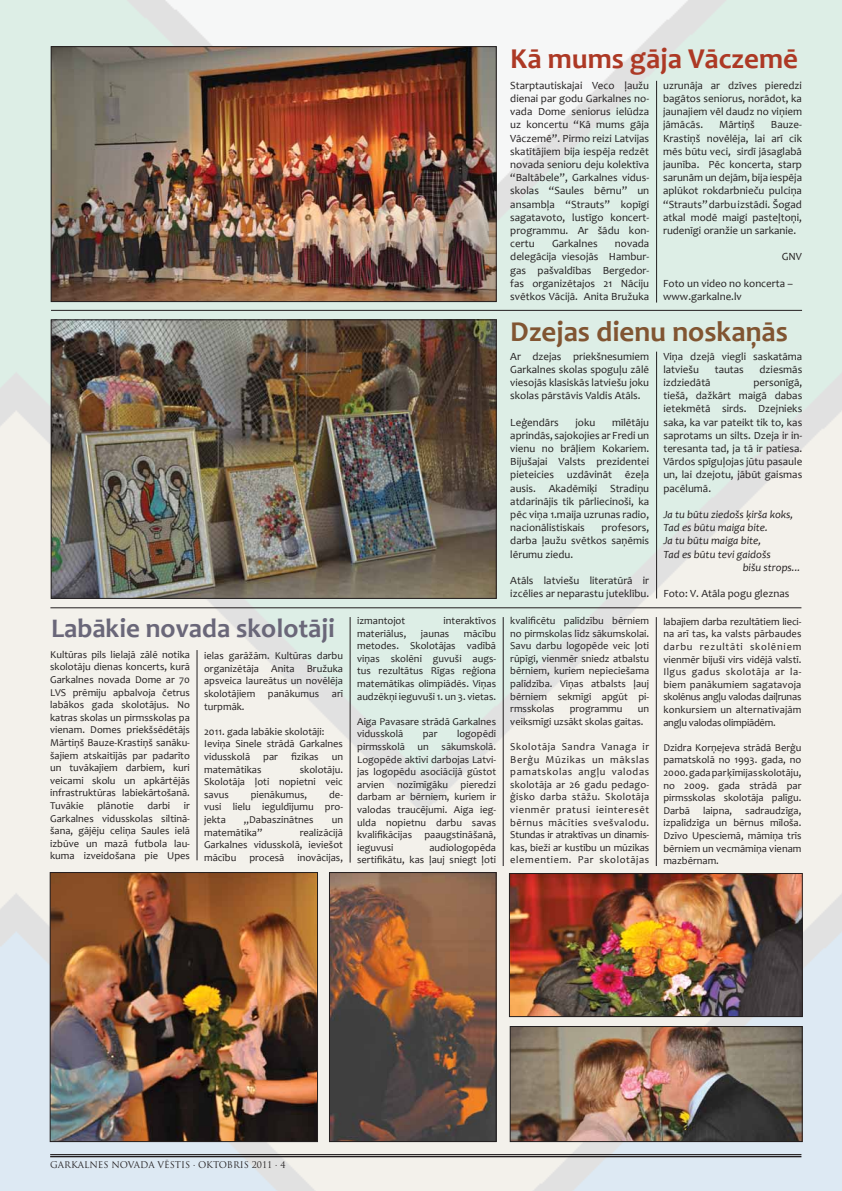
<style>
.page{position:relative;width:842px;height:1191px;background:#fff}
.page>*{position:absolute;margin:0;border:0;box-sizing:border-box;transform-origin:0 0}
.t1{font:700 29px "Candara";color:#815532}
.t2{font:700 29px "Candara";color:#ad3925}
.t3{font:700 27px "Candara";color:#6a6779}
.t4{font:11px/13.2px "Candara";color:#231f20;text-align:justify}
.t5{font:italic 11px "Candara";color:#231f20}
.t6{font:10.5px/12.6px "Candara";color:#231f20;text-align:justify}
.t7{font:9px "Trajan Pro";color:#231f20}
</style>
<div class="page">
<img style="left:0;top:0;width:842px;height:1191px">
<hr style="left:50px;top:1154px;width:751px;height:1px;background:#231f20">
<hr style="left:50px;top:1155px;width:751px;height:2px;background:#231f20">
<img style="left:53px;top:48px;width:441px;height:252px">
<div style="left:51px;top:46px;width:445px;height:256px;border:1px solid #231f20"></div>
<img style="left:53px;top:322px;width:441px;height:274px">
<div style="left:51px;top:320px;width:445px;height:278px;border:1px solid #231f20"></div>
<hr style="left:51px;top:310px;width:751px;height:1px;background:#231f20">
<hr style="left:50px;top:607px;width:751px;height:1px;background:#231f20">
<hr style="left:197px;top:650px;width:1px;height:210px;background:#231f20">
<hr style="left:350px;top:617px;width:1px;height:245px;background:#231f20">
<hr style="left:503px;top:617px;width:1px;height:249px;background:#231f20">
<hr style="left:656px;top:617px;width:1px;height:249px;background:#231f20">
<img style="left:52px;top:874px;width:264px;height:265px">
<div style="left:50px;top:872px;width:268px;height:269px;border:1px solid #231f20"></div>
<img style="left:511px;top:875px;width:289px;height:139px">
<div style="left:509px;top:873px;width:293px;height:143px;border:1px solid #231f20"></div>
<img style="left:331px;top:874px;width:163px;height:265px">
<div style="left:329px;top:872px;width:167px;height:269px;border:1px solid #231f20"></div>
<img style="left:512px;top:1028px;width:288px;height:111px">
<div style="left:510px;top:1026px;width:292px;height:115px;border:1px solid #231f20"></div>
<hr style="left:656px;top:351px;width:1px;height:247px;background:#231f20">
<hr style="left:656px;top:81px;width:1px;height:221px;background:#231f20">
<h2 class="t3" style="left:51px;top:611px;width:285px">Labākie novada skolotāji</h2>
<p class="t6" style="left:50px;top:648px;width:141px">Kultūras pils lielajā zālē notika skolotāju dienas koncerts, kurā Garkalnes novada Dome ar 70<br>LVS prēmiju apbalvoja četrus labākos gada skolotājus. No katras skolas un pirmsskolas pa vienam. Domes priekšsēdētājs Mārtiņš Bauze-Krastiņš sanāku&shy;šajiem atskaitījās par padarīto un tuvākajiem darbiem, kuri veicami skolu un apkārtējās infrastruktūras labiekārtošanā.<br>Tuvākie</p>
<p class="t6" style="left:97px;top:799px;width:38px">plānotie</p>
<p class="t6" style="left:147px;top:799px;width:24px">darbi</p>
<p class="t6" style="left:50px;top:799px;width:141px;text-indent:134px">ir Garkalnes vidusskolas siltinā&shy;šana, gājēju celiņa Saules ielā izbūve un mazā futbola lau&shy;kuma izveidošana pie Upes</p>
<p class="t6" style="left:204px;top:649px;width:140px">ielas garāžām. Kultūras darbu organizētāja Anita Bružuka apsveica laureātus un novēlēja skolotājiem panākumus arī turpmāk.</p>
<p class="t6" style="left:204px;top:725px;width:140px;text-align:left">2011. gada labākie skolotāji:<br>Ieviņa Sinele strādā Garkalnes vidusskolā par</p>
<p class="t6" style="left:291px;top:750px;width:53px">fizikas un</p>
<p class="t6" style="left:204px;top:762px;width:140px;text-indent:96px">skolotāju.<br>Skolotāja ļoti nopietni veic savus</p>
<p class="t6" style="left:204px;top:762px;width:59px">matemātikas</p>
<p class="t6" style="left:251px;top:788px;width:58px">pienākumus,</p>
<p class="t6" style="left:204px;top:788px;width:140px;text-indent:125px">de&shy;vusi lielu ieguldījumu pro&shy;jekta</p>
<p class="t6" style="left:244px;top:813px;width:71px">„Dabaszinātnes</p>
<p class="t6" style="left:332px;top:813px;width:13px">un</p>
<p class="t6" style="left:204px;top:825px;width:60px">matemātika”</p>
<p class="t6" style="left:204px;top:825px;width:140px;text-indent:96px">realizācijā Garkalnes vidusskolā, ieviešot mācību procesā inovācijas,</p>
<p class="t6" style="left:357px;top:614px;width:50px">izmantojot</p>
<p class="t6" style="left:444px;top:614px;width:54px">interaktīvos</p>
<p class="t6" style="left:357px;top:627px;width:51px">materiālus,</p>
<p class="t6" style="left:421px;top:627px;width:30px">jaunas</p>
<p class="t6" style="left:357px;top:627px;width:140px;text-indent:107px">mācību metodes. Skolotājas vadībā viņas skolēni guvuši augs&shy;tus rezultātus Rīgas reģiona matemātikas olimpiādēs. Viņas audzēkņi ieguvuši 1. un 3. vietas.</p>
<p class="t6" style="left:357px;top:715px;width:140px">Aiga Pavasare strādā Garkalnes vidusskolā</p>
<p class="t6" style="left:357px;top:727px;width:140px;text-indent:100px">logopēdi pirmsskolā un sākumskolā.<br>Logopēde aktīvi darbojas Latvi&shy;jas logopēdu asociācijā gūstot arvien nozīmīgāku pieredzi darbam ar bērniem, kuriem ir valodas traucējumi. Aiga ieg&shy;ulda nopietnu darbu savas kvalifikācijas paaugstināšanā, ieguvusi</p>
<p class="t6" style="left:423px;top:727px;width:16px">par</p>
<p class="t6" style="left:357px;top:841px;width:140px;text-align:right">audiologopēda<br>sertifikātu, kas ļauj sniegt ļoti</p>
<h1 class="t2" style="left:510px;top:40px;width:289px">Kā mums gāja Vāczemē</h1>
<p class="t4" style="left:663px;top:78px;width:140px">uzrunāja ar dzīves pieredzi bagātos seniorus, norādot, ka jaunajiem vēl daudz no viņiem jāmācās.</p>
<p class="t4" style="left:510px;top:78px;width:140px">Starptautiskajai Veco ļaužu dienai par godu Garkalnes no&shy;vada Dome seniorus ielūdza uz koncertu “Kā mums gāja Vāczemē”. Pirmo reizi Latvijas skatītājiem bija iespēja redzēt novada senioru deju kolektīva “Baltābele”, Garkalnes vidus&shy;skolas “Saules bērnu” un ansambļa “Strauts” kopīgi sagatavoto, lustīgo koncert&shy;programmu. Ar šādu kon&shy;certu</p>
<p class="t4" style="left:719px;top:118px;width:37px">Mārtiņš</p>
<p class="t4" style="left:663px;top:118px;width:140px;text-indent:108px">Bauze-Krastiņš novēlēja, lai arī cik mēs būtu veci, sirdī jāsaglabā jaunība. Pēc koncerta, starp sarunām un dejām, bija iespēja aplūkot rokdarbnieču pulciņa “Strauts” darbu izstādi. Šogad atkal modē maigi pasteļtoņi, rudenīgi oranžie un sarkanie.</p>
<p class="t4" style="left:782px;top:250px;width:22px">GNV</p>
<p class="t4" style="left:663px;top:276px;width:131px">Foto un video no koncerta – www.garkalne.lv</p>
<h1 class="t1" style="left:510px;top:314px;width:279px">Dzejas dienu noskaņās</h1>
<p class="t4" style="left:663px;top:349px;width:140px">Viņa dzejā viegli saskatāma latviešu</p>
<p class="t4" style="left:552px;top:237px;width:47px">Garkalnes</p>
<p class="t4" style="left:510px;top:237px;width:140px;text-indent:105px">novada delegācija viesojās Hambur&shy;gas pašvaldības Bergedor&shy;fas organizētajos 21 Nāciju svētkos Vācijā. Anita Bružuka</p>
<p class="t4" style="left:510px;top:349px;width:140px">Ar dzejas priekšnesumiem Garkalnes skolas spoguļu zālē viesojās klasiskās latviešu joku skolas pārstāvis Valdis Atāls.</p>
<p class="t4" style="left:510px;top:415px;width:50px">Leģendārs</p>
<p class="t4" style="left:575px;top:415px;width:21px">joku</p>
<p class="t4" style="left:715px;top:362px;width:31px">tautas</p>
<p class="t4" style="left:759px;top:362px;width:44px">dziesmās</p>
<p class="t4" style="left:663px;top:376px;width:49px">izdziedātā</p>
<p class="t4" style="left:663px;top:376px;width:140px;text-indent:90px">personīgā, tiešā, dažkārt maigā dabas ietekmētā sirds. Dzejnieks saka, ka var pateikt tik to, kas saprotams un silts. Dzeja ir in&shy;teresanta tad, ja tā ir patiesa.<br>Vārdos spīguļojas jūtu pasaule un, lai dzejotu, jābūt gaismas pacēlumā.</p>
<p class="t5" style="left:663px;top:507px;width:131px">Ja tu būtu ziedošs ķirša koks,</p>
<p class="t5" style="left:663px;top:521px;width:106px">Tad es būtu maiga bite.</p>
<p class="t5" style="left:663px;top:534px;width:99px">Ja tu būtu maiga bite,</p>
<p class="t5" style="left:663px;top:547px;width:109px">Tad es būtu tevi gaidošs</p>
<p class="t5" style="left:743px;top:560px;width:59px">bišu strops...</p>
<p class="t4" style="left:663px;top:587px;width:128px">Foto: V. Atāla pogu gleznas</p>
<p class="t4" style="left:510px;top:415px;width:140px;text-indent:102px">mīlētāju aprindās, sajokojies ar Fredi un vienu no brāļiem Kokariem.<br>Bijušajai Valsts prezidentei pieteicies uzdāvināt ēzeļa ausis. Akadēmiķi Stradiņu atdarinājis tik pārliecinoši, ka pēc viņa 1.maija uzrunas radio, nacionālistiskais</p>
<p class="t4" style="left:510px;top:521px;width:140px;text-indent:91px">profesors, darba ļaužu svētkos saņēmis lērumu ziedu.</p>
<p class="t4" style="left:510px;top:574px;width:140px">Atāls latviešu literatūrā ir izcēlies ar neparastu juteklību.</p>
<p class="t6" style="left:510px;top:614px;width:140px">kvalificētu palīdzību bērniem no pirmskolas līdz sākumskolai.<br>Savu darbu logopēde veic ļoti rūpīgi, vienmēr sniedz atbalstu bērniem, kuriem nepieciešama palīdzība. Viņas atbalsts ļauj bērniem sekmīgi apgūt pi&shy;rmsskolas</p>
<p class="t6" style="left:570px;top:702px;width:54px">programmu</p>
<p class="t6" style="left:510px;top:702px;width:140px;text-indent:128px">un veiksmīgi uzsākt skolas gaitas.</p>
<p class="t6" style="left:510px;top:740px;width:140px">Skolotāja Sandra Vanaga ir Berģu Mūzikas un mākslas pamatskolas angļu valodas skolotāja ar 26 gadu pedago&shy;ģisko darba stāžu. Skolotāja vienmēr pratusi ieinteresēt bērnus mācīties svešvalodu.<br>Stundas ir atraktīvas un dinamis&shy;kas, bieži ar kustību un mūzikas elementiem. Par skolotājas</p>
<p class="t6" style="left:663px;top:615px;width:140px">labajiem darba rezultātiem lieci&shy;na arī tas, ka valsts pārbaudes darbu rezultāti skolēniem vienmēr bijuši virs vidējā valstī.<br>Ilgus gadus skolotāja ar la&shy;biem panākumiem sagatavoja skolēnus angļu valodas daiļrunas konkursiem un alternatīvajām angļu valodas olimpiādēm.</p>
<p class="t6" style="left:663px;top:741px;width:140px">Dzidra Korņejeva strādā Berģu pamatskolā no 1993. gada, no 2000. gada par ķīmijas skolotāju, no 2009. gada strādā par pirmsskolas skolotāja palīgu.<br>Darbā laipna, sadraudzīga, izpalīdzīga un bērnus mīloša.<br>Dzīvo Upesciemā, māmiņa trīs bērniem un vecmāmiņa vienam mazbērnam.</p>
<p class="t7" style="left:50px;top:1158px;width:237px">GARKALNES NOVADA VĒSTIS · OKTOBRIS 2011 · 4</p>
</div>
